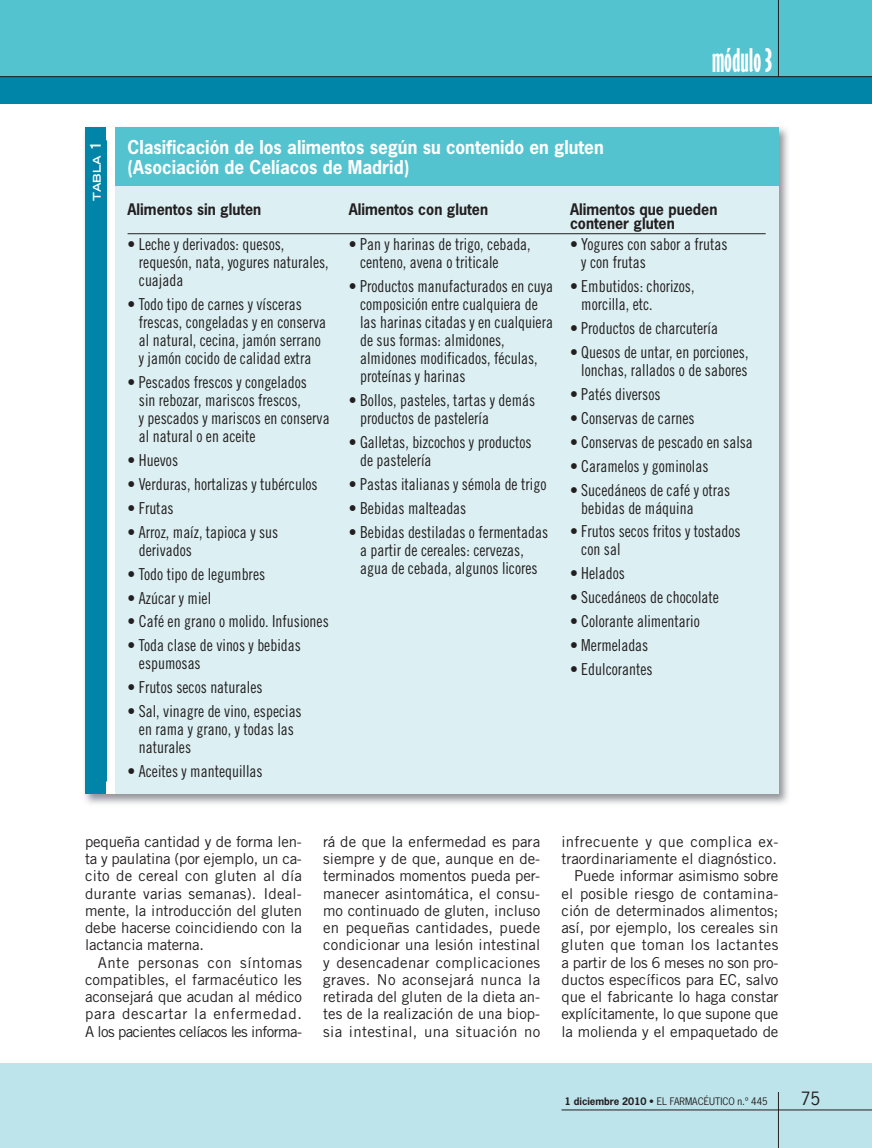
<style>
.page{position:relative;width:872px;height:1148px;background:#fff}
.page>*{position:absolute;margin:0;border:0;box-sizing:border-box;transform-origin:0 0}
.t1{font:30px "Gill Sans Std Bold Extra Cond";color:#fff}
.t2{font:700 18px/19.5px "News Gothic Std";color:#fff;scale:.95 1}
.t3{font:17.25px "News Gothic Std";color:#231f20}
.t4{font:16.5px/18px "Trade Gothic LT Std Cn 18";color:#231f20;scale:.95 1}
.t5{font:15px/17.2px "Trade Gothic LT Std";color:#231f20;text-align:justify}
.t6{font:700 15px/14.2px "News Gothic Std";color:#231f20;scale:.95 1}
.t7{font:700 expanded 10.65px "Trade Gothic LT Std";color:#fff}
.t8{font:9.75px "News Gothic Std";color:#231f20}
.s1{font-size:14.25px}
.s2{font-weight:700}
</style>
<div class="page">
<div style="left:0;top:1063px;width:872px;height:85px;background:#bde4eb"></div>
<div style="left:0;top:0;width:872px;height:104px;background:#53c3d0"></div>
<div style="left:0;top:77px;width:872px;height:27px;background:#0085a9"></div>
<hr style="left:561px;top:1110px;width:311px;height:1px;background:#231f20">
<hr style="left:778px;top:1092px;width:1px;height:56px;background:#231f20">
<hr style="left:778px;top:0;width:1px;height:76px;background:#231f20">
<hr style="left:0;top:76px;width:872px;height:1px;background:#231f20">
<img style="left:84px;top:127px;width:704px;height:677px">
<div style="left:85px;top:128px;width:21px;height:666px;background:#0085a9"></div>
<div style="left:106px;top:128px;width:9px;height:666px;background:#fff"></div>
<div style="left:115px;top:128px;width:663px;height:59px;background:#53c3d0"></div>
<div style="left:115px;top:187px;width:663px;height:607px;background:#dcf0f3"></div>
<hr style="left:128px;top:233px;width:637px;height:1px;background:#231f20">
<h1 class="t1" style="left:711px;top:50px;width:62px">módulo 3</h1>
<p class="t7" style="left:92px;top:201px;width:62px;rotate:-90deg">TABLA <span class="s1">1</span></p>
<p class="t2" style="left:128px;top:139px;width:502px">Clasificación de los alimentos según su contenido en gluten (Asociación de Celíacos de Madrid)</p>
<p class="t6" style="left:128px;top:204px;width:142px">Alimentos sin gluten</p>
<p class="t6" style="left:349px;top:204px;width:148px">Alimentos con gluten</p>
<p class="t6" style="left:570px;top:204px;width:157px">Alimentos que pueden contener gluten</p>
<p class="t4" style="left:139px;top:237px;width:201px;text-indent:-11px">• Leche y derivados: quesos, requesón, nata, yogures naturales, cuajada</p>
<p class="t4" style="left:139px;top:297px;width:199px;text-indent:-11px">• Todo tipo de carnes y vísceras frescas, congeladas y en conserva al natural, cecina, jamón serrano y jamón cocido de calidad extra</p>
<p class="t4" style="left:139px;top:375px;width:202px;text-indent:-11px">• Pescados frescos y congelados<br>sin rebozar, mariscos frescos,<br>y pescados y mariscos en conserva al natural o en aceite</p>
<p class="t4" style="left:128px;top:453px;width:55px">• Huevos</p>
<p class="t4" style="left:128px;top:477px;width:202px">• Verduras, hortalizas y tubérculos</p>
<p class="t4" style="left:128px;top:501px;width:50px">• Frutas</p>
<p class="t4" style="left:139px;top:525px;width:148px;text-indent:-11px">• Arroz, maíz, tapioca y sus derivados</p>
<p class="t4" style="left:128px;top:567px;width:146px">• Todo tipo de legumbres</p>
<p class="t4" style="left:128px;top:591px;width:89px">• Azúcar y miel</p>
<p class="t4" style="left:128px;top:615px;width:213px">• Café en grano o molido. Infusiones</p>
<p class="t4" style="left:139px;top:639px;width:172px;text-indent:-11px">• Toda clase de vinos y bebidas espumosas</p>
<p class="t4" style="left:128px;top:681px;width:144px">• Frutos secos naturales</p>
<p class="t4" style="left:139px;top:704px;width:173px;text-indent:-11px">• Sal, vinagre de vino, especias en rama y grano, y todas las naturales</p>
<p class="t4" style="left:128px;top:764px;width:144px">• Aceites y mantequillas</p>
<p class="t4" style="left:581px;top:237px;width:155px;text-indent:-11px">• Yogures con sabor a frutas y con frutas</p>
<p class="t4" style="left:581px;top:279px;width:121px;text-indent:-11px">• Embutidos: chorizos, morcilla, etc.</p>
<p class="t4" style="left:570px;top:321px;width:157px">• Productos de charcutería</p>
<p class="t4" style="left:570px;top:345px;width:189px;text-align:right">• Quesos de untar, en porciones, lonchas, rallados o de sabores</p>
<p class="t4" style="left:570px;top:387px;width:97px">• Patés diversos</p>
<p class="t4" style="left:570px;top:411px;width:133px">• Conservas de carnes</p>
<p class="t4" style="left:570px;top:435px;width:194px">• Conservas de pescado en salsa</p>
<p class="t4" style="left:570px;top:459px;width:147px">• Caramelos y gominolas</p>
<p class="t4" style="left:581px;top:483px;width:158px;text-indent:-11px">• Sucedáneos de café y otras bebidas de máquina</p>
<p class="t4" style="left:581px;top:525px;width:169px;text-indent:-11px">• Frutos secos fritos y tostados con sal</p>
<p class="t4" style="left:570px;top:567px;width:59px">• Helados</p>
<p class="t4" style="left:570px;top:591px;width:158px">• Sucedáneos de chocolate</p>
<p class="t4" style="left:570px;top:614px;width:138px">• Colorante alimentario</p>
<p class="t4" style="left:570px;top:638px;width:84px">• Mermeladas</p>
<p class="t4" style="left:570px;top:662px;width:89px">• Edulcorantes</p>
<p class="t4" style="left:360px;top:237px;width:181px;text-indent:-11px">• Pan y harinas de trigo, cebada, centeno, avena o triticale</p>
<p class="t4" style="left:360px;top:279px;width:204px;text-indent:-11px">• Productos manufacturados en cuya composición entre cualquiera de las harinas citadas y en cualquiera de sus formas: almidones, almidones modificados, féculas, proteínas y harinas</p>
<p class="t4" style="left:360px;top:393px;width:186px;text-indent:-11px">• Bollos, pasteles, tartas y demás productos de pastelería</p>
<p class="t4" style="left:360px;top:435px;width:182px;text-indent:-11px">• Galletas, bizcochos y productos de pastelería</p>
<p class="t4" style="left:349px;top:477px;width:209px">• Pastas italianas y sémola de trigo</p>
<p class="t4" style="left:349px;top:501px;width:125px">• Bebidas malteadas</p>
<p class="t4" style="left:360px;top:525px;width:199px;text-indent:-11px">• Bebidas destiladas o fermentadas a partir de cereales: cervezas, agua de cebada, algunos licores</p>
<p class="t5" style="left:85px;top:835px;width:218px">pequeña cantidad y de forma len&shy;ta y paulatina (por ejemplo, un ca&shy;cito de cereal con gluten al día durante varias semanas). Ideal&shy;mente, la introducción del gluten debe hacerse coincidiendo con la lactancia materna.</p>
<p class="t5" style="left:85px;top:955px;width:218px;text-indent:13px">Ante personas con síntomas compatibles, el farmacéutico les aconsejará que acudan al médico para descartar la enfermedad.<br>A los pacientes celíacos les informa-</p>
<p class="t5" style="left:323px;top:835px;width:218px">rá de que la enfermedad es para siempre y de que, aunque en de&shy;terminados momentos pueda per&shy;manecer asintomática, el consu&shy;mo continuado de gluten, incluso en pequeñas cantidades, puede condicionar una lesión intestinal y desencadenar complicaciones graves. No aconsejará nunca la retirada del gluten de la dieta an&shy;tes de la realización de una biop&shy;sia intestinal, una situación no</p>
<p class="t5" style="left:561px;top:835px;width:218px;text-align:right">infrecuente y que complica ex&shy;traordinariamente el diagnóstico.<br>Puede informar asimismo sobre el posible riesgo de contamina&shy;ción de determinados alimentos; así, por ejemplo, los cereales sin gluten que toman los lactantes a partir de los 6 meses no son pro&shy;ductos específicos para EC, salvo que el fabricante lo haga constar explícitamente, lo que supone que la molienda y el empaquetado de</p>
<p class="t8" style="left:565px;top:1097px;width:204px"><span class="s2">1 diciembre 2010</span> • EL FARMACÉUTICO n.º 445</p>
<p class="t3" style="left:800px;top:1091px;width:21px">75</p>
</div>
